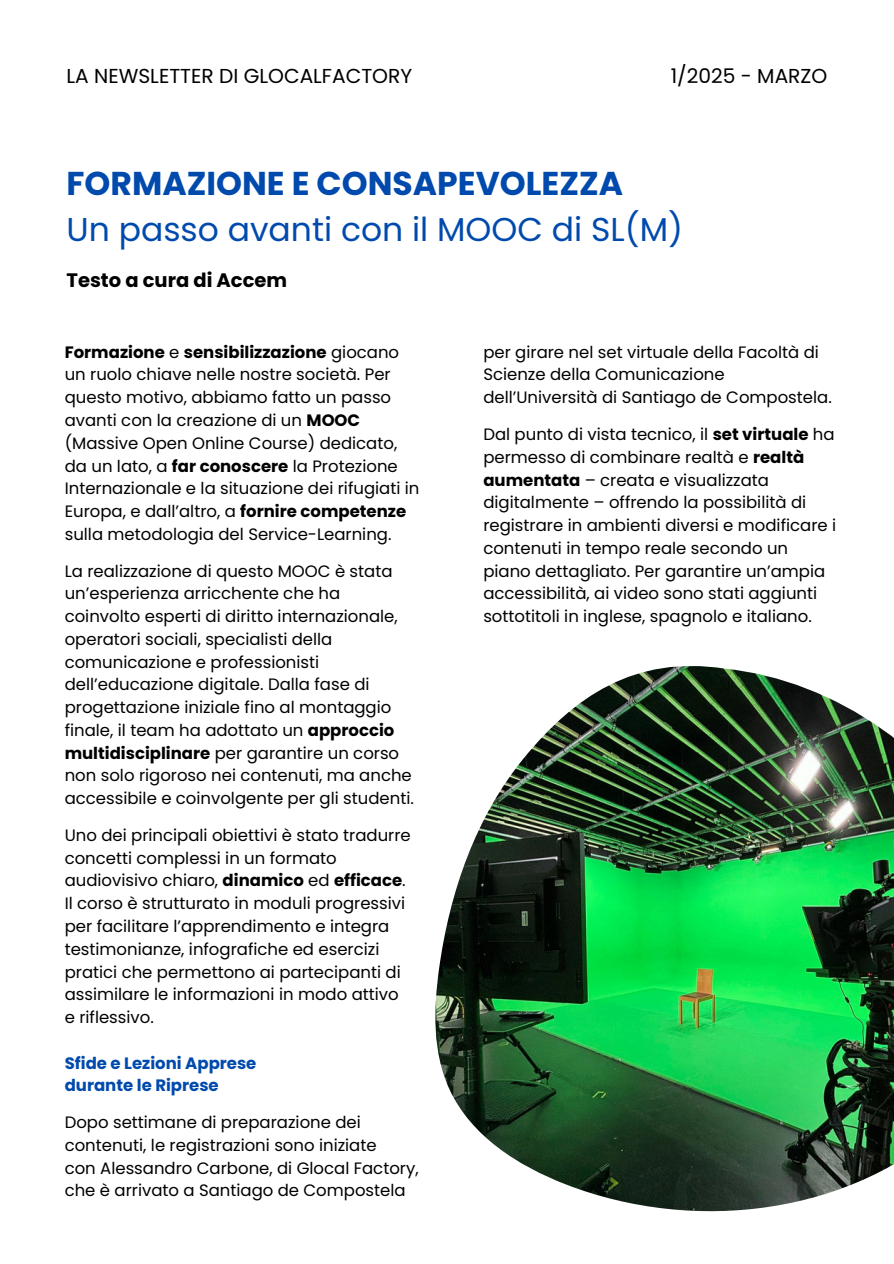
<style>
.page{position:relative;width:894px;height:1264px;background:#fff}
.page>*{position:absolute;margin:0;border:0;box-sizing:border-box;transform-origin:0 0}
.t1{font:33px/45.5px "Poppins";color:#004aad}
.t2{font:20.1px "Poppins";color:#000}
.t3{font:700 19.5px "Poppins";color:#000}
.t4{font:16.5px/22.8px "Poppins";color:#000}
.t5{font:700 16.5px/22.8px "Poppins";color:#004aad}
.s1{font-weight:700}
</style>
<div class="page">
<img style="left:435px;top:666px;width:458px;height:545px">
<p class="t2" style="left:66px;top:62px;width:347px">LA NEWSLETTER DI GLOCALFACTORY</p>
<p class="t2" style="left:670px;top:62px;width:158px">1/2025 - MARZO</p>
<h3 class="t1" style="left:66px;top:161px;width:618px"><span class="s1">FORMAZIONE E CONSAPEVOLEZZA<br></span>Un passo avanti con il MOOC di SL(M)</h3>
<p class="t3" style="left:66px;top:267px;width:222px">Testo a cura di Accem</p>
<p class="t4" style="left:65px;top:340px;width:356px"><span class="s1">Formazione</span> e <span class="s1">sensibilizzazione</span> giocano un ruolo chiave nelle nostre società. Per questo motivo, abbiamo fatto un passo avanti con la creazione di un <span class="s1">MOOC </span>(Massive Open Online Course) dedicato, da un lato, a <span class="s1">far conoscere</span> la Protezione Internazionale e la situazione dei rifugiati in Europa, e dall’altro, a <span class="s1">fornire competenze </span>sulla metodologia del Service-Learning.</p>
<p class="t4" style="left:65px;top:559px;width:350px">La realizzazione di questo MOOC è stata un’esperienza arricchente che ha coinvolto esperti di diritto internazionale, operatori sociali, specialisti della comunicazione e professionisti dell’educazione digitale. Dalla fase di progettazione iniziale fino al montaggio finale, il team ha adottato un <span class="s1">approccio multidisciplinare</span> per garantire un corso non solo rigoroso nei contenuti, ma anche accessibile e coinvolgente per gli studenti.</p>
<p class="t4" style="left:65px;top:823px;width:347px">Uno dei principali obiettivi è stato tradurre concetti complessi in un formato audiovisivo chiaro, <span class="s1">dinamico</span> ed <span class="s1">efficace</span>.</p>
<p class="t4" style="left:65px;top:892px;width:342px">Il corso è strutturato in moduli progressivi per facilitare l’apprendimento e integra testimonianze, infografiche ed esercizi pratici che permettono ai partecipanti di assimilare le informazioni in modo attivo</p>
<h4 class="t4" style="left:65px;top:1005px;width:91px">e riflessivo.</h4>
<p class="t5" style="left:65px;top:1051px;width:193px">Sfide e Lezioni Apprese durante le Riprese</p>
<p class="t4" style="left:65px;top:1110px;width:313px">Dopo settimane di preparazione dei contenuti, le registrazioni sono iniziate</p>
<p class="t4" style="left:65px;top:1156px;width:355px">con Alessandro Carbone, di Glocal Factory, che è arrivato a Santiago de Compostela</p>
<h2 class="t4" style="left:483px;top:340px;width:350px">per girare nel set virtuale della Facoltà di<br>Scienze della Comunicazione dell’Università di Santiago de Compostela.</h2>
<h1 class="t4" style="left:483px;top:423px;width:354px">Dal punto di vista tecnico, il <span class="s1">set virtuale</span> ha permesso di combinare realtà e <span class="s1">realtà aumentata</span> – creata e visualizzata digitalmente – offrendo la possibilità di registrare in ambienti diversi e modificare i contenuti in tempo reale secondo un piano dettagliato. Per garantire un’ampia accessibilità, ai video sono stati aggiunti sottotitoli in inglese, spagnolo e italiano.</h1>
</div>
